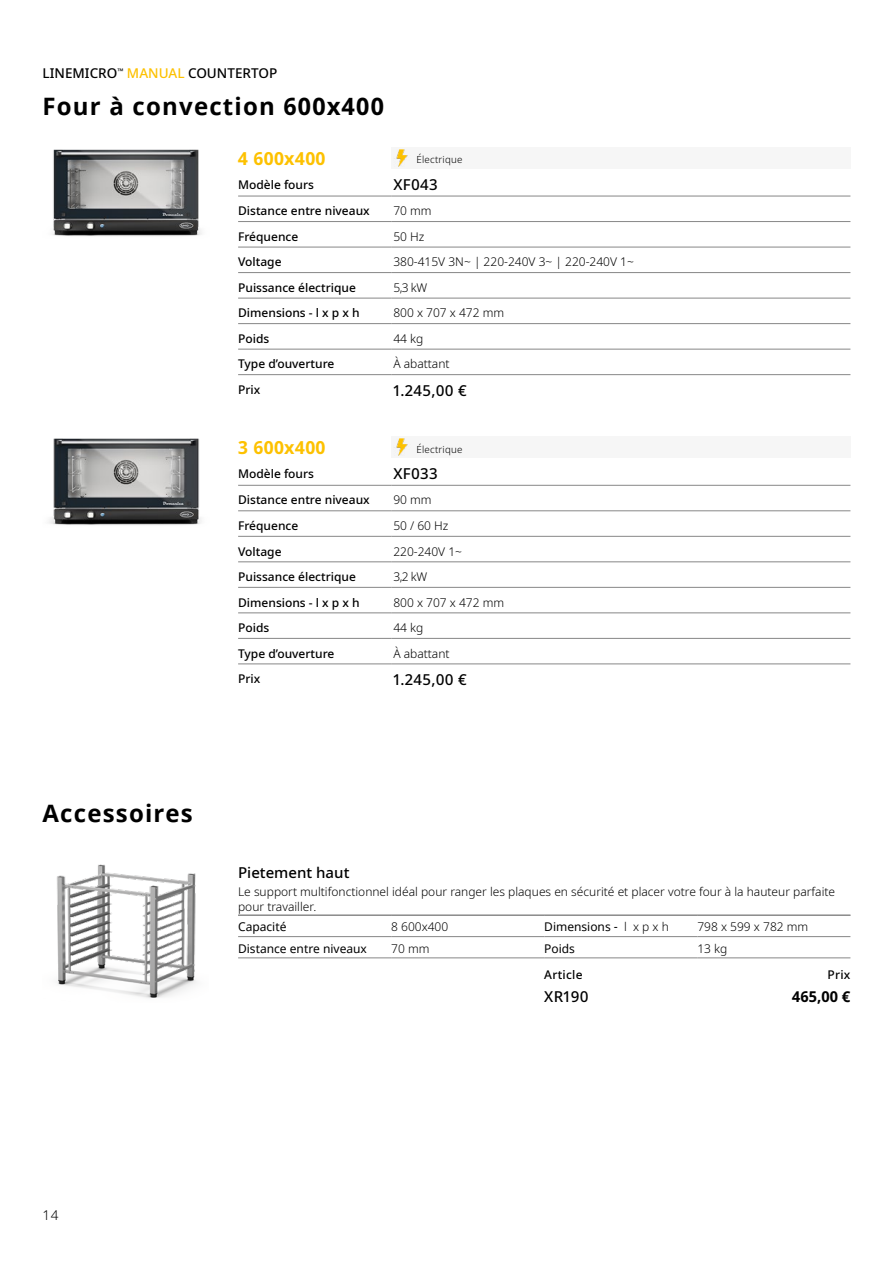
<style>
.page{position:relative;width:893px;height:1263px;background:#fff}
.page>*{position:absolute;margin:0;border:0;box-sizing:border-box;transform-origin:0 0}
.t1{font:700 24px "Noto Sans";letter-spacing:.05em;color:#000}
.t2{font:700 18px "Noto Sans";letter-spacing:.02em;color:#fdc100}
.t3{font:500 15px "Noto Sans";letter-spacing:.02em;color:#000}
.t4{font:500 15px "Noto Sans";color:#000}
.t5{font:700 15px "Noto Sans";color:#000}
.t6{font:500 13.5px "Noto Sans";color:#000}
.t7{font:300 13.5px "Noto Sans";color:#000}
.t8{font:300 12px/25.5px "Noto Sans";color:#000}
.t9{font:500 12px/25.5px "Noto Sans";color:#000}
.t10{font:12px "Noto Sans";color:#000}
.t11{font:500 12px "Noto Sans";letter-spacing:.02em;color:#000}
.t12{font:300 9.75px "Noto Sans";letter-spacing:.02em;color:#000}
.s1{color:#fdc100}
.s2{font-weight:300}
</style>
<div class="page">
<hr style="left:238px;top:196px;width:153px;height:1px;background:#878787">
<hr style="left:238px;top:221px;width:153px;height:1px;background:#878787">
<hr style="left:238px;top:247px;width:153px;height:1px;background:#878787">
<hr style="left:238px;top:272px;width:153px;height:1px;background:#878787">
<hr style="left:238px;top:298px;width:153px;height:1px;background:#878787">
<hr style="left:238px;top:349px;width:153px;height:1px;background:#878787">
<hr style="left:238px;top:374px;width:153px;height:1px;background:#878787">
<hr style="left:238px;top:323px;width:153px;height:1px;background:#878787">
<img style="left:52px;top:149px;width:150px;height:87px">
<div style="left:391px;top:147px;width:459px;height:21px;background:#f6f6f6"></div>
<hr style="left:391px;top:196px;width:459px;height:1px;background:#878787">
<hr style="left:391px;top:221px;width:459px;height:1px;background:#878787">
<hr style="left:391px;top:247px;width:459px;height:1px;background:#878787">
<hr style="left:391px;top:272px;width:459px;height:1px;background:#878787">
<hr style="left:391px;top:298px;width:459px;height:1px;background:#878787">
<hr style="left:391px;top:323px;width:459px;height:1px;background:#878787">
<hr style="left:391px;top:349px;width:459px;height:1px;background:#878787">
<hr style="left:391px;top:374px;width:459px;height:1px;background:#878787">
<img style="left:396px;top:149px;width:12px;height:17px">
<hr style="left:238px;top:485px;width:153px;height:1px;background:#878787">
<hr style="left:238px;top:510px;width:153px;height:1px;background:#878787">
<hr style="left:238px;top:536px;width:153px;height:1px;background:#878787">
<hr style="left:238px;top:562px;width:153px;height:1px;background:#878787">
<hr style="left:238px;top:587px;width:153px;height:1px;background:#878787">
<hr style="left:238px;top:638px;width:153px;height:1px;background:#878787">
<hr style="left:238px;top:664px;width:153px;height:1px;background:#878787">
<hr style="left:238px;top:613px;width:153px;height:1px;background:#878787">
<img style="left:49px;top:438px;width:152px;height:87px">
<div style="left:391px;top:436px;width:459px;height:22px;background:#f6f6f6"></div>
<hr style="left:391px;top:485px;width:459px;height:1px;background:#878787">
<hr style="left:391px;top:510px;width:459px;height:1px;background:#878787">
<hr style="left:391px;top:536px;width:459px;height:1px;background:#878787">
<hr style="left:391px;top:562px;width:459px;height:1px;background:#878787">
<hr style="left:391px;top:587px;width:459px;height:1px;background:#878787">
<hr style="left:391px;top:613px;width:459px;height:1px;background:#878787">
<hr style="left:391px;top:638px;width:459px;height:1px;background:#878787">
<hr style="left:391px;top:664px;width:459px;height:1px;background:#878787">
<img style="left:396px;top:439px;width:12px;height:17px">
<img style="left:56px;top:864px;width:141px;height:134px">
<hr style="left:238px;top:915px;width:153px;height:1px;background:#878787">
<hr style="left:391px;top:915px;width:153px;height:1px;background:#878787">
<hr style="left:238px;top:936px;width:153px;height:1px;background:#878787">
<hr style="left:391px;top:936px;width:153px;height:1px;background:#878787">
<hr style="left:238px;top:958px;width:153px;height:1px;background:#878787">
<hr style="left:391px;top:958px;width:153px;height:1px;background:#878787">
<hr style="left:544px;top:915px;width:153px;height:1px;background:#878787">
<hr style="left:697px;top:915px;width:153px;height:1px;background:#878787">
<hr style="left:544px;top:936px;width:153px;height:1px;background:#878787">
<hr style="left:697px;top:936px;width:153px;height:1px;background:#878787">
<hr style="left:544px;top:958px;width:153px;height:1px;background:#878787">
<hr style="left:697px;top:958px;width:153px;height:1px;background:#878787">
<p class="t6" style="left:43px;top:64px;width:236px">LINEMICRO<sup>™</sup> <span class="s1">MANUAL</span> COUNTERTOP</p>
<h1 class="t1" style="left:43px;top:89px;width:343px">Four à convection 600x400</h1>
<h2 class="t2" style="left:238px;top:146px;width:89px">4 600x400</h2>
<p class="t12" style="left:417px;top:153px;width:47px">Électrique</p>
<p class="t3" style="left:393px;top:174px;width:46px">XF043</p>
<p class="t8" style="left:393px;top:198px;width:242px">70 mm<br>50 Hz<br>380-415V 3N~ | 220-240V 3~ | 220-240V 1~<br>5,3 kW<br>800 x 707 x 472 mm<br>44 kg<br>À abattant</p>
<p class="t3" style="left:393px;top:379px;width:75px">1.245,00 €</p>
<p class="t9" style="left:238px;top:172px;width:77px">Modèle fours</p>
<p class="t9" style="left:238px;top:198px;width:133px">Distance entre niveaux<br>Fréquence<br>Voltage<br>Puissance électrique<br>Dimensions - l x p x h<br>Poids<br>Type d’ouverture<br>Prix</p>
<h2 class="t2" style="left:238px;top:435px;width:89px">3 600x400</h2>
<p class="t12" style="left:417px;top:442px;width:47px">Électrique</p>
<p class="t3" style="left:393px;top:463px;width:46px">XF033</p>
<p class="t8" style="left:393px;top:488px;width:112px">90 mm<br>50 / 60 Hz<br>220-240V 1~<br>3,2 kW<br>800 x 707 x 472 mm<br>44 kg<br>À abattant</p>
<p class="t3" style="left:393px;top:669px;width:75px">1.245,00 €</p>
<p class="t9" style="left:238px;top:461px;width:77px">Modèle fours</p>
<p class="t9" style="left:238px;top:488px;width:133px">Distance entre niveaux<br>Fréquence<br>Voltage<br>Puissance électrique<br>Dimensions - l x p x h<br>Poids<br>Type d’ouverture<br>Prix</p>
<h1 class="t1" style="left:43px;top:796px;width:152px">Accessoires</h1>
<p class="t4" style="left:238px;top:862px;width:113px">Pietement haut</p>
<p class="t8" style="left:238px;top:885px;width:599px;line-height:14.4px">Le support multifonctionnel idéal pour ranger les plaques en sécurité et placer votre four à la hauteur parfaite pour travailler.</p>
<p class="t10" style="left:238px;top:919px;width:50px">Capacité</p>
<p class="t8" style="left:391px;top:914px;width:59px">8 600x400</p>
<p class="t10" style="left:238px;top:940px;width:130px">Distance entre niveaux</p>
<p class="t8" style="left:391px;top:936px;width:40px">70 mm</p>
<p class="t10" style="left:544px;top:919px;width:126px">Dimensions - <span class="s2">l x p x h</span></p>
<p class="t8" style="left:697px;top:914px;width:112px">798 x 599 x 782 mm</p>
<p class="t10" style="left:544px;top:940px;width:32px">Poids</p>
<p class="t8" style="left:697px;top:936px;width:31px">13 kg</p>
<p class="t11" style="left:544px;top:966px;width:40px">Article</p>
<p class="t9" style="left:827px;top:962px;width:24px">Prix</p>
<p class="t3" style="left:544px;top:986px;width:46px">XR190</p>
<p class="t5" style="left:792px;top:986px;width:60px">465,00 €</p>
<p class="t7" style="left:43px;top:1206px;width:18px">14</p>
</div>
